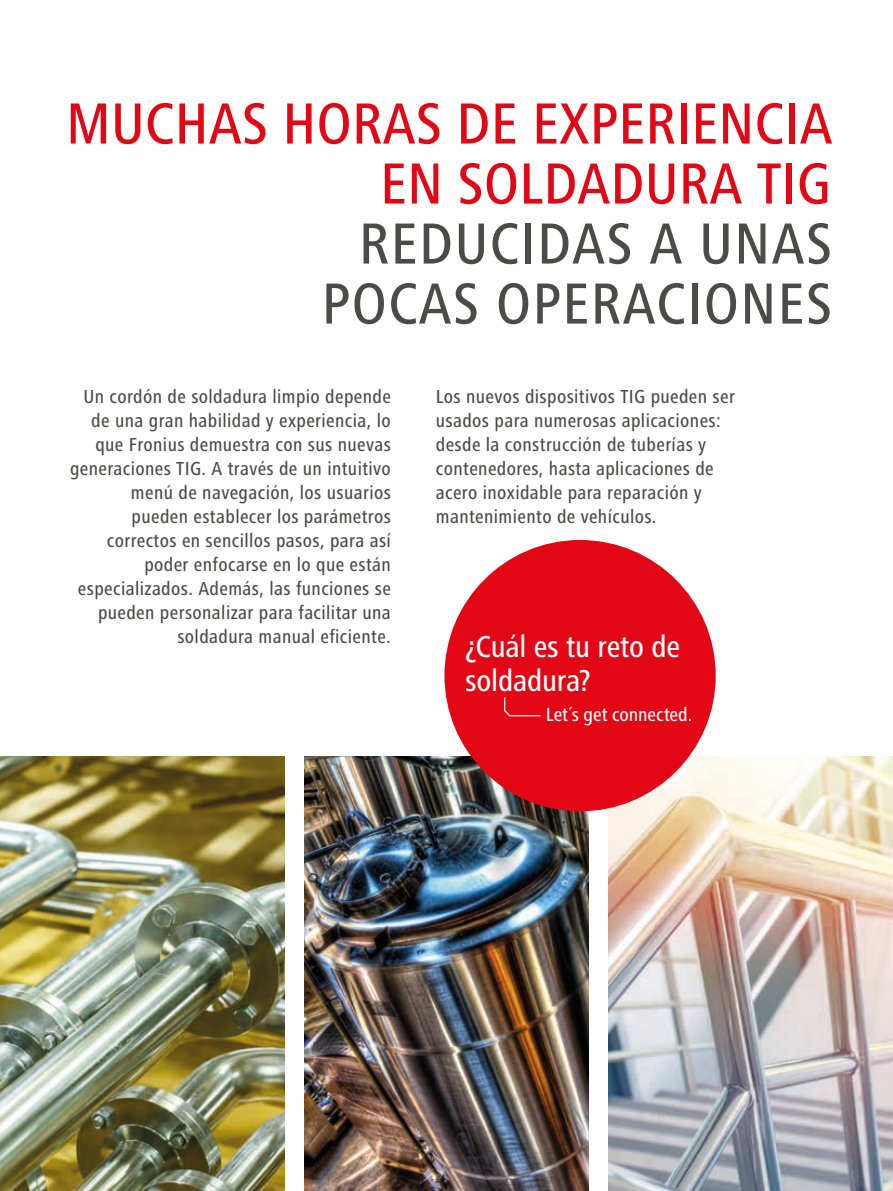
<style>
.page{position:relative;width:893px;height:1191px;background:#fff}
.page>*{position:absolute;margin:0;border:0;box-sizing:border-box;transform-origin:0 0}
.t1{font:500 condensed 60px/60px "Frutiger Next LTW1 G";color:#e30614;text-align:right}
.t2{font:500 condensed 60px/60px "Frutiger Next LTW1 G";letter-spacing:.02em;color:#4b4b4a;text-align:right}
.t3{font:500 condensed 31.35px/33.9px "Frutiger Next LTW1 G";letter-spacing:-.01em;color:#fff}
.t4{font:500 condensed 19.65px "Frutiger Next LTW1 G";color:#fff}
.t5{font:500 condensed 19.5px/24px "Frutiger Next LTW1 G";letter-spacing:.02em;color:#4b4b4a;text-align:right}
</style>
<div class="page">
<img style="left:0;top:756px;width:285px;height:435px">
<img style="left:304px;top:756px;width:285px;height:435px">
<img style="left:608px;top:756px;width:285px;height:435px">
<div style="left:444px;top:540px;width:272px;height:271px;background:#e30614;border-radius:50%"></div>
<svg style="left:504px;top:697px;width:37px;height:20px"></svg>
<h1 class="t1" style="left:66px;top:94px;width:768px">MUCHAS HORAS DE EXPERIENCIA<br>EN SOLDADURA TIG</h1>
<h1 class="t2" style="left:322px;top:214px;width:512px">REDUCIDAS A UNAS<br>POCAS OPERACIONES</h1>
<p class="t5" style="left:70px;top:385px;width:322px">Un cordón de soldadura limpio depende de una gran habilidad y experiencia, lo que Fronius demuestra con sus nuevas generaciones TIG. A través de un intuitivo menú de navegación, los usuarios pueden establecer los parámetros correctos en sencillos pasos, para así poder enfocarse en lo que están especializados. Además, las funciones se pueden personalizar para facilitar una soldadura manual eficiente.</p>
<p class="t5" style="left:436px;top:385px;width:301px;text-align:left">Los nuevos dispositivos TIG pueden ser usados para numerosas aplicaciones: desde la construcción de tuberías y contenedores, hasta aplicaciones de acero inoxidable para reparación y mantenimiento de vehículos.</p>
<h2 class="t3" style="left:465px;top:629px;width:216px">¿Cuál es tu reto de soldadura?</h2>
<p class="t4" style="left:546px;top:703px;width:148px">Let´s get connected.</p>
</div>
